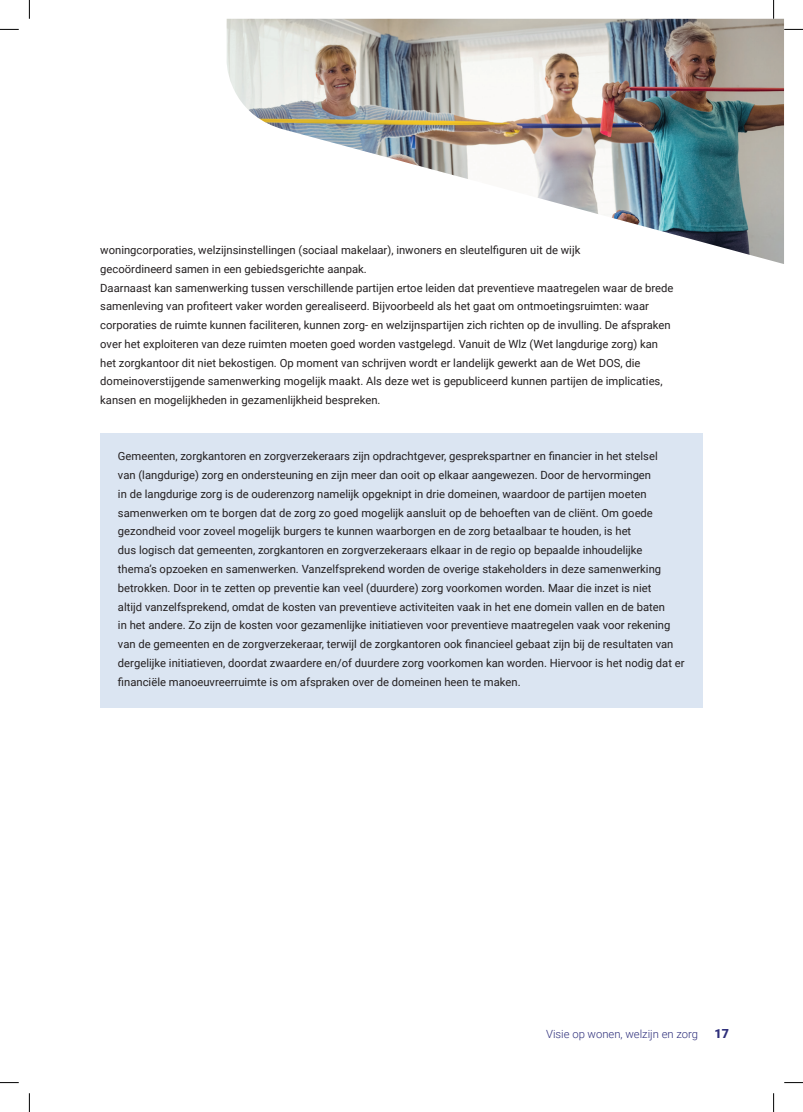
<style>
.page{position:relative;width:803px;height:1112px;background:#fff}
.page>*{position:absolute;margin:0;border:0;box-sizing:border-box;transform-origin:0 0}
.t1{font:900 12.5px "Roboto";color:#2e2f7b}
.t2{font:11.25px/18.8px "Roboto";color:#231f20}
.t3{font:300 11.25px "Roboto";color:#2e2f7b}
</style>
<div class="page">
<div style="left:100px;top:433px;width:603px;height:274px;background:#dbe5f2"></div>
<img style="left:227px;top:19px;width:557px;height:245px">
<svg style="left:0;top:29px;width:19px;height:1px"></svg>
<svg style="left:784px;top:29px;width:19px;height:1px"></svg>
<svg style="left:0;top:1082px;width:19px;height:1px"></svg>
<svg style="left:784px;top:1082px;width:19px;height:1px"></svg>
<svg style="left:29px;top:0;width:1px;height:19px"></svg>
<svg style="left:29px;top:1093px;width:1px;height:18px"></svg>
<svg style="left:773px;top:0;width:1px;height:19px"></svg>
<svg style="left:773px;top:1093px;width:1px;height:18px"></svg>
<p class="t2" style="left:100px;top:240px;width:575px">woningcorporaties, welzijnsinstellingen (sociaal makelaar), inwoners en sleutelfiguren uit de wijk<br>gecoördineerd samen in een gebiedsgerichte aanpak.<br>Daarnaast kan samenwerking tussen verschillende partijen ertoe leiden dat preventieve maatregelen waar de brede samenleving van profiteert vaker worden gerealiseerd. Bijvoorbeeld als het gaat om ontmoetingsruimten: waar corporaties de ruimte kunnen faciliteren, kunnen zorg- en welzijnspartijen zich richten op de invulling. De afspraken over het exploiteren van deze ruimten moeten goed worden vastgelegd. Vanuit de Wlz (Wet langdurige zorg) kan het zorgkantoor dit niet bekostigen. Op moment van schrijven wordt er landelijk gewerkt aan de Wet DOS, die domeinoverstijgende samenwerking mogelijk maakt. Als deze wet is gepubliceerd kunnen partijen de implicaties, kansen en mogelijkheden in gezamenlijkheid bespreken.</p>
<p class="t2" style="left:118px;top:446px;width:568px">Gemeenten, zorgkantoren en zorgverzekeraars zijn opdrachtgever, gesprekspartner en financier in het stelsel<br>van (langdurige) zorg en ondersteuning en zijn meer dan ooit op elkaar aangewezen. Door de hervormingen<br>in de langdurige zorg is de ouderenzorg namelijk opgeknipt in drie domeinen, waardoor de partijen moeten samenwerken om te borgen dat de zorg zo goed mogelijk aansluit op de behoeften van de cliënt. Om goede gezondheid voor zoveel mogelijk burgers te kunnen waarborgen en de zorg betaalbaar te houden, is het<br>dus logisch dat gemeenten, zorgkantoren en zorgverzekeraars elkaar in de regio op bepaalde inhoudelijke<br>thema’s opzoeken en samenwerken. Vanzelfsprekend worden de overige stakeholders in deze samenwerking betrokken. Door in te zetten op preventie kan veel (duurdere) zorg voorkomen worden. Maar die inzet is niet<br>altijd vanzelfsprekend, omdat de kosten van preventieve activiteiten vaak in het ene domein vallen en de baten<br>in het andere. Zo zijn de kosten voor gezamenlijke initiatieven voor preventieve maatregelen vaak voor rekening van de gemeenten en de zorgverzekeraar, terwijl de zorgkantoren ook financieel gebaat zijn bij de resultaten van dergelijke initiatieven, doordat zwaardere en/of duurdere zorg voorkomen kan worden. Hiervoor is het nodig dat er financiële manoeuvreerruimte is om afspraken over de domeinen heen te maken.</p>
<p class="t3" style="left:546px;top:1026px;width:154px">Visie op wonen, welzijn en zorg</p>
<p class="t1" style="left:715px;top:1024px;width:16px">17</p>
</div>
